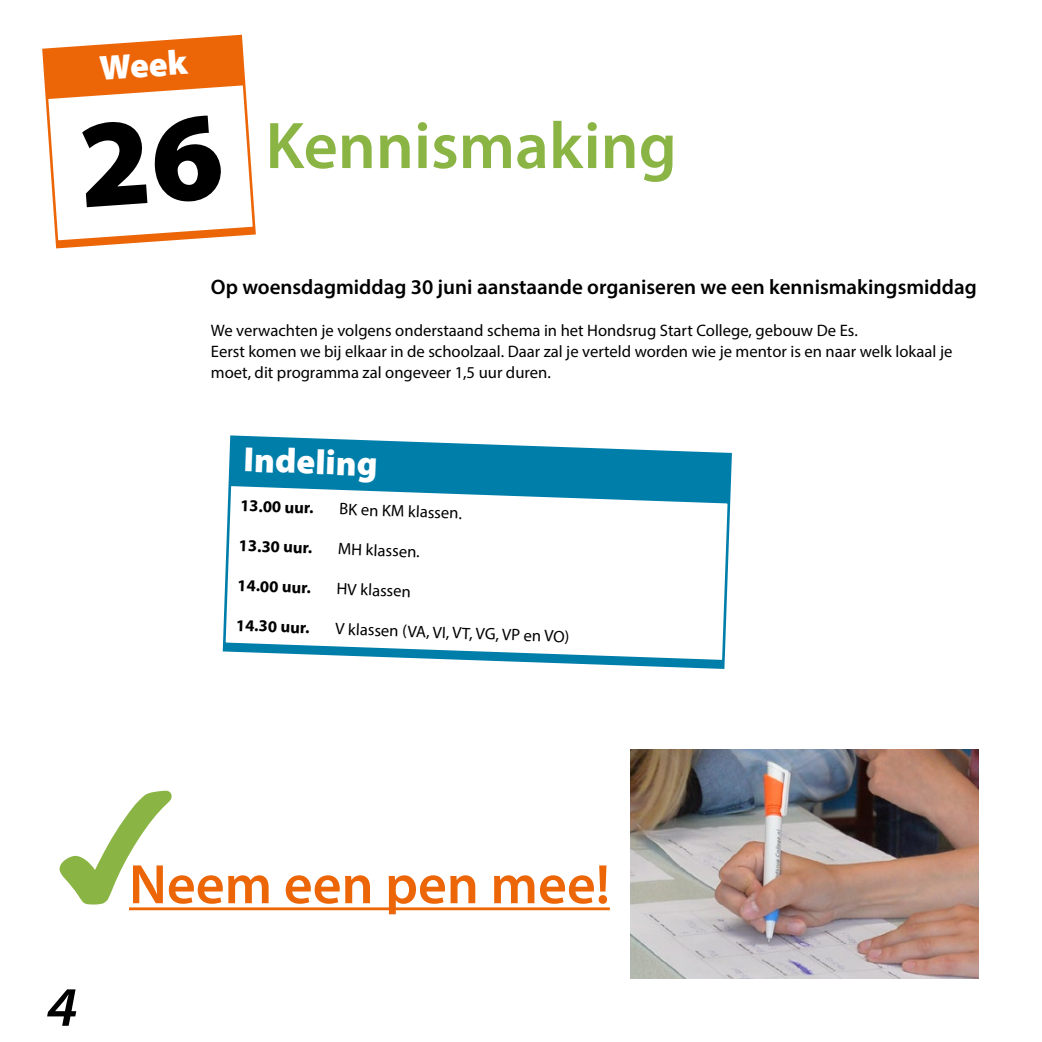
<style>
.page{position:relative;width:1042px;height:1042px;background:#fff}
.page>*{position:absolute;margin:0;border:0;box-sizing:border-box;transform-origin:0 0}
.Standaard{font:147px "Arial Unicode MS";color:#8ab545}
.Standaard-2{font:600 66.5px "Myriad Pro";color:#8ab545}
.Standaard-3{font:600 56px "Myriad Pro";color:#ec6608}
.t1{font:italic 600 semi-expanded 56px "Myriad Pro";color:#000}
.t2{font:900 35px "Myriad Pro";color:#fff}
.Standaard-4{font:600 21px "Myriad Pro";color:#000}
.Standaard-5{font:16.62px/21px "Myriad Pro";color:#000}
.Standaard-6{font:700 16.62px "Myriad Pro";color:#000}
</style>
<div class="page">
<svg style="left:42px;top:34px;width:214px;height:215px"></svg>
<svg style="left:222px;top:435px;width:510px;height:234px"></svg>
<svg style="left:223px;top:483px;width:507px;height:179px"></svg>
<img style="left:630px;top:750px;width:349px;height:229px">
<hr style="left:129px;top:907px;width:481px;height:3px;background:#ec6608">
<svg style="left:46px;top:83px;width:209px;height:160px"></svg>
<p class="t2" style="left:98px;top:45px;width:89px;rotate:-4deg">Week</p>
<p class="Standaard-2" style="left:265px;top:103px;width:413px">Kennismaking</p>
<p class="Standaard-4" style="left:211px;top:274px;width:767px">Op woensdagmiddag 30 juni aanstaande organiseren we een kennismakingsmiddag</p>
<p class="Standaard-5" style="left:211px;top:320px;width:648px">We verwachten je volgens onderstaand schema in het Hondsrug Start College, gebouw De Es.</p>
<p class="Standaard-5" style="left:211px;top:341px;width:743px">Eerst komen we bij elkaar in de schoolzaal. Daar zal je verteld worden wie je mentor is en naar welk lokaal je moet, dit programma zal ongeveer 1,5 uur duren.</p>
<p class="t2" style="left:244px;top:436px;width:136px;rotate:2deg">Indeling</p>
<p class="Standaard-6" style="left:241px;top:494px;width:75px;rotate:2deg">13.00 uur.</p>
<p class="Standaard-5" style="left:340px;top:498px;width:124px;rotate:2deg">BK en KM klassen.</p>
<p class="Standaard-6" style="left:239px;top:534px;width:75px;rotate:2deg">13.30 uur.</p>
<p class="Standaard-5" style="left:338px;top:538px;width:83px;rotate:2deg">MH klassen.</p>
<p class="Standaard-6" style="left:238px;top:574px;width:75px;rotate:2deg">14.00 uur.</p>
<p class="Standaard-5" style="left:337px;top:578px;width:76px;rotate:2deg">HV klassen</p>
<p class="Standaard-6" style="left:236px;top:614px;width:75px;rotate:2deg">14.30 uur.</p>
<p class="Standaard-5" style="left:335px;top:618px;width:236px;rotate:2deg">V klassen (VA, VI, VT, VG, VP en VO)</p>
<p class="Standaard" style="left:55px;top:745px;width:126px">✔</p>
<p class="Standaard-3" style="left:129px;top:849px;width:482px">Neem een pen mee!</p>
<p class="t1" style="left:46px;top:970px;width:33px">4</p>
</div>
